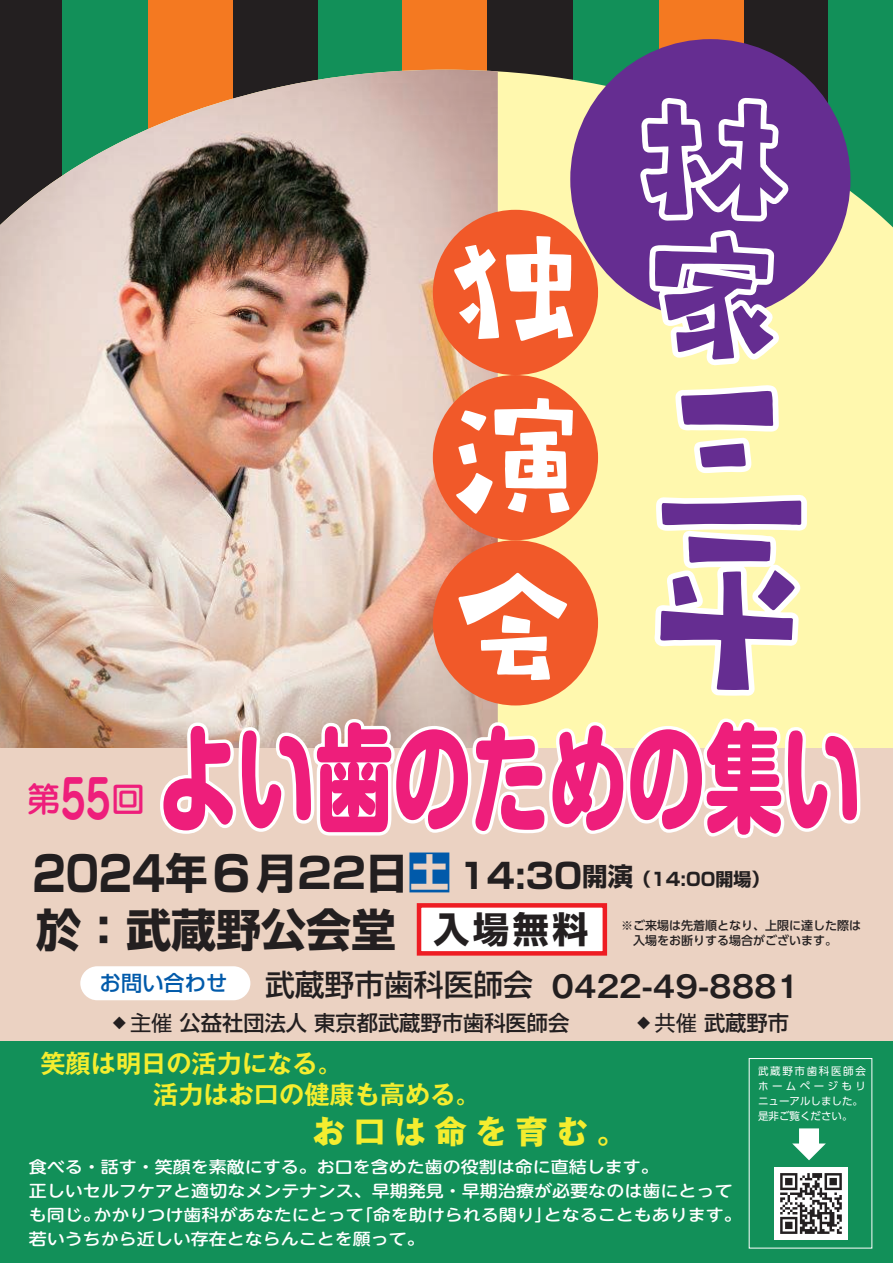
<style>
.page{position:relative;width:893px;height:1263px;background:#fff}
.page>*{position:absolute;margin:0;border:0;box-sizing:border-box;transform-origin:0 0}
.t1{font:189.75px/157.5px "P Takafuta Min 2 B";color:#652d91}
.t2{font:142.35px/142.4px "P Takafuta Min 2 B";color:#652d91}
.t3{font:129.3px/166.9px "P Takafuta Min 2 B";color:#fff;text-align:justify}
.t4{font:800 117px "Shin M Go Pro";color:#ee1e7b;scale:.67 1}
.t5{font:700 53.1px "Jun 501 Pro";color:#ee1e7b;scale:.75 1}
.t6{font:700 48px "Shin Go Pro";color:#231f20;scale:.85 1}
.t7{font:700 48px "Shin Go Pro";color:#231f20}
.t8{font:700 45px "Shin Go Pro";color:#231f20}
.t9{font:700 42px "Shin Go Pro";color:#231f20}
.t10{font:700 36px "Shin Go Pro";color:#231f20}
.t11{font:700 34.5px "Shin Go Pro";color:#231f20}
.t12{font:500 34.05px "Jun 34 Pro";color:#ee1e7b}
.t13{font:700 32.4px "Gothic MB101 Pro";letter-spacing:.25em;color:#f4ed2f}
.t14{font:700 29.7px "Gothic MB101 Pro De";color:#231f20}
.t15{font:500 29.7px "Shin Go Pro";color:#231f20}
.t16{font:700 25.5px "Shin Go Pro";color:#231f20}
.t17{font:700 25.2px/30.6px "Gothic MB101 Pro De";color:#f4ed2f}
.t18{font:500 21.3px "Shin Go Pro";color:#231f20}
.t19{font:500 21.3px "Shin Go Pro";color:#015aaa}
.t20{font:700 18px "Shin Go Pro";color:#231f20}
.t21{font:500 16.2px/24px "UD Shin M Go Pro";color:#fff;scale:1.11 1}
.t22{font:500 12px "UD Shin Go Pro";color:#231f20}
.t23{font:10.5px/15px "UD Shin Go Pro";letter-spacing:.08em;color:#fff}
.s1{font-size:43.5px;color:#015aaa}
.s2{font-weight:400}
</style>
<div class="page">
<div style="left:318px;top:0;width:85px;height:1263px;background:#129059"></div>
<div style="left:233px;top:0;width:85px;height:1263px;background:#231f20"></div>
<div style="left:148px;top:0;width:85px;height:1263px;background:#f47921"></div>
<div style="left:0;top:0;width:63px;height:1263px;background:#231f20"></div>
<div style="left:63px;top:0;width:85px;height:1263px;background:#129059"></div>
<div style="left:743px;top:0;width:85px;height:1263px;background:#231f20"></div>
<div style="left:658px;top:0;width:85px;height:1263px;background:#f47921"></div>
<div style="left:828px;top:0;width:65px;height:1263px;background:#129059"></div>
<div style="left:403px;top:0;width:85px;height:1263px;background:#f47921"></div>
<div style="left:488px;top:0;width:85px;height:1263px;background:#231f20"></div>
<div style="left:573px;top:0;width:85px;height:1263px;background:#129059"></div>
<div style="left:0;top:1021px;width:893px;height:242px;background:#129059"></div>
<svg style="left:498px;top:70px;width:395px;height:678px;background:#e7eca4"></svg>
<img style="left:0;top:70px;width:498px;height:678px">
<div style="left:0;top:748px;width:893px;height:293px;background:#ebd2c2"></div>
<img style="left:83px;top:966px;width:168px;height:35px">
<div style="left:80px;top:966px;width:170px;height:34px;background:#fff;border-radius:17px"></div>
<svg style="left:157px;top:715px;width:707px;height:123px"></svg>
<img style="left:775px;top:1168px;width:72px;height:72px">
<svg style="left:792px;top:1128px;width:34px;height:32px"></svg>
<div style="left:419px;top:905px;width:186px;height:48px;background:#fff"></div>
<div style="left:417px;top:903px;width:190px;height:53px;border:4px solid #ee1d23"></div>
<div style="left:433px;top:210px;width:165px;height:165px;background:#f15929;border-radius:50%"></div>
<div style="left:433px;top:375px;width:165px;height:165px;background:#f15929;border-radius:50%"></div>
<div style="left:433px;top:540px;width:165px;height:165px;background:#f15929;border-radius:50%"></div>
<div style="left:570px;top:39px;width:280px;height:280px;background:#652d91;border-radius:50%"></div>
<svg style="left:635px;top:98px;width:178px;height:603px"></svg>
<h3 class="t5" style="left:61px;top:757px;width:68px">55</h3>
<h3 class="t12" style="left:27px;top:772px;width:36px">第</h3>
<h3 class="t12" style="left:111px;top:772px;width:36px">回</h3>
<h3 class="t3" style="left:452px;top:202px;width:122px">独演会</h3>
<h2 class="t2" style="left:642px;top:82px;width:142px">林家</h2>
<h1 class="t1" style="left:635px;top:369px;width:168px">三平</h1>
<h3 class="t4" style="left:159px;top:683px;width:1049px">よい歯のための集い</h3>
<h3 class="t9" style="left:255px;top:839px;width:197px">月22日<span class="s1">土</span></h3>
<h3 class="t9" style="left:165px;top:839px;width:44px">年</h3>
<h3 class="t6" style="left:32px;top:835px;width:158px">2024</h3>
<h3 class="t8" style="left:36px;top:894px;width:361px">於：武蔵野公会堂</h3>
<h3 class="t7" style="left:207px;top:835px;width:49px">６</h3>
<h3 class="t11" style="left:459px;top:848px;width:125px">14:30</h3>
<h3 class="t16" style="left:582px;top:856px;width:53px">開演</h3>
<p class="t20" style="left:633px;top:865px;width:138px">（14:00開場(</p>
<h3 class="t10" style="left:434px;top:901px;width:156px">入場無料</h3>
<p class="t22" style="left:621px;top:916px;width:242px">※ご来場は先着順となり、上限に達した際は</p>
<p class="t22" style="left:621px;top:931px;width:218px">　入場をお断りする場合がございます。</p>
<h3 class="t15" style="left:265px;top:960px;width:269px">武蔵野市歯科医師会</h3>
<h3 class="t19" style="left:100px;top:966px;width:129px">お問い合わせ</h3>
<h3 class="t18" style="left:109px;top:1006px;width:682px"><span class="s2">◆主催</span>公益社団法人東京都武蔵野市歯科医師会<span class="s2">　　　◆共催</span>武蔵野市</h3>
<h3 class="t14" style="left:551px;top:962px;width:249px">0422-49-8881</h3>
<h3 class="t17" style="left:153px;top:1045px;width:329px;text-indent:-113px">笑顔は明日の活力になる。<br>活力はお口の健康も高める。</h3>
<h3 class="t13" style="left:313px;top:1105px;width:317px">お口は命を育む。</h3>
<p class="t21" style="left:29px;top:1154px;width:569px">食べる・話す・笑顔を素敵にする。お口を含めた歯の役割は命に直結します。</p>
<p class="t21" style="left:29px;top:1178px;width:636px">正しいセルフケアと適切なメンテナンス、早期発見・早期治療が必要なのは歯にとって</p>
<p class="t21" style="left:544px;top:1202px;width:180px">となることもあります。</p>
<p class="t21" style="left:94px;top:1202px;width:245px">かかりつけ歯科があなたにとって</p>
<p class="t21" style="left:355px;top:1202px;width:180px">「命を助けられる関り」</p>
<p class="t21" style="left:29px;top:1202px;width:358px">も同じ。<br>若いうちから近しい存在とならんことを願って。</p>
<p class="t23" style="left:758px;top:1063px;width:109px">武蔵野市歯科医師会ホームページもリニューアルしました。是非ご覧ください。</p>
</div>
